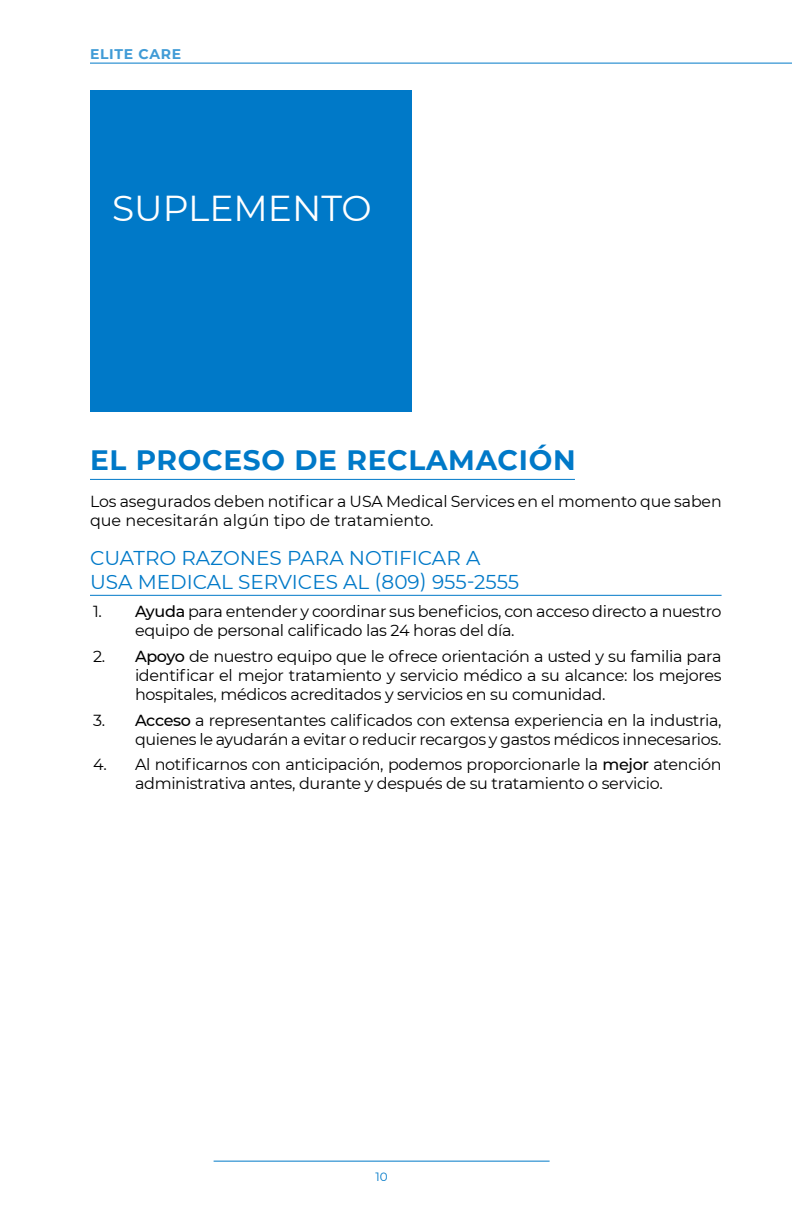
<style>
.page{position:relative;width:792px;height:1224px;background:#fff}
.page>*{position:absolute;margin:0;border:0;box-sizing:border-box;transform-origin:0 0}
.t1{font:36px "Montserrat";color:#fff}
.t2{font:700 28px "Montserrat";letter-spacing:.025em;color:#0079c8}
.t3{font:20px/24px "Montserrat";color:#0079c8}
.t4{font:16px/19.2px "Montserrat";letter-spacing:-.02em;color:#000}
.t5{font:700 14px "Montserrat";letter-spacing:.05em;color:#409bd6}
.t6{font:12px "Montserrat";color:#0079c8}
.s1{font-weight:500}
</style>
<div class="page">
<hr style="left:90px;top:63px;width:702px;height:1px;background:#0079c8">
<hr style="left:214px;top:1161px;width:336px;height:1px;background:#0079c8">
<hr style="left:90px;top:479px;width:485px;height:1px;background:#0079c8">
<hr style="left:90px;top:595px;width:632px;height:1px;background:#0079c8">
<div style="left:90px;top:90px;width:321px;height:322px;background:#0079c8"></div>
<p class="t5" style="left:90px;top:43px;width:93px">ELITE CARE</p>
<h1 class="t1" style="left:112px;top:184px;width:261px">SUPLEMENTO</h1>
<h2 class="t2" style="left:90px;top:440px;width:487px">EL PROCESO DE RECLAMACIÓN</h2>
<p class="t4" style="left:90px;top:491px;width:633px">Los asegurados deben notificar a USA Medical Services en el momento que saben que necesitarán algún tipo de tratamiento.</p>
<p class="t3" style="left:90px;top:545px;width:431px">CUATRO RAZONES PARA NOTIFICAR A<br>USA MEDICAL SERVICES AL (809) 955-2555</p>
<p class="t4" style="left:135px;top:601px;width:588px;text-indent:-42px">1. <span class="s1">Ayuda</span> para entender y coordinar sus beneficios, con acceso directo a nuestro equipo de personal calificado las 24 horas del día.</p>
<p class="t4" style="left:135px;top:646px;width:588px;text-align:justify;text-indent:-42px">2. <span class="s1">Apoyo</span> de nuestro equipo que le ofrece orientación a usted y su familia para identificar el mejor tratamiento y servicio médico a su alcance: los mejores hospitales, médicos acreditados y servicios en su comunidad.</p>
<p class="t4" style="left:93px;top:710px;width:630px;text-align:right">3. <span class="s1">Acceso</span> a representantes calificados con extensa experiencia en la industria, quienes le ayudarán a evitar o reducir recargos y gastos médicos innecesarios.</p>
<p class="t4" style="left:135px;top:754px;width:588px;text-indent:-42px">4. Al notificarnos con anticipación, podemos proporcionarle la <span class="s1">mejor</span> atención administrativa antes, durante y después de su tratamiento o servicio.</p>
<p class="t6" style="left:375px;top:1169px;width:14px">10</p>
</div>
